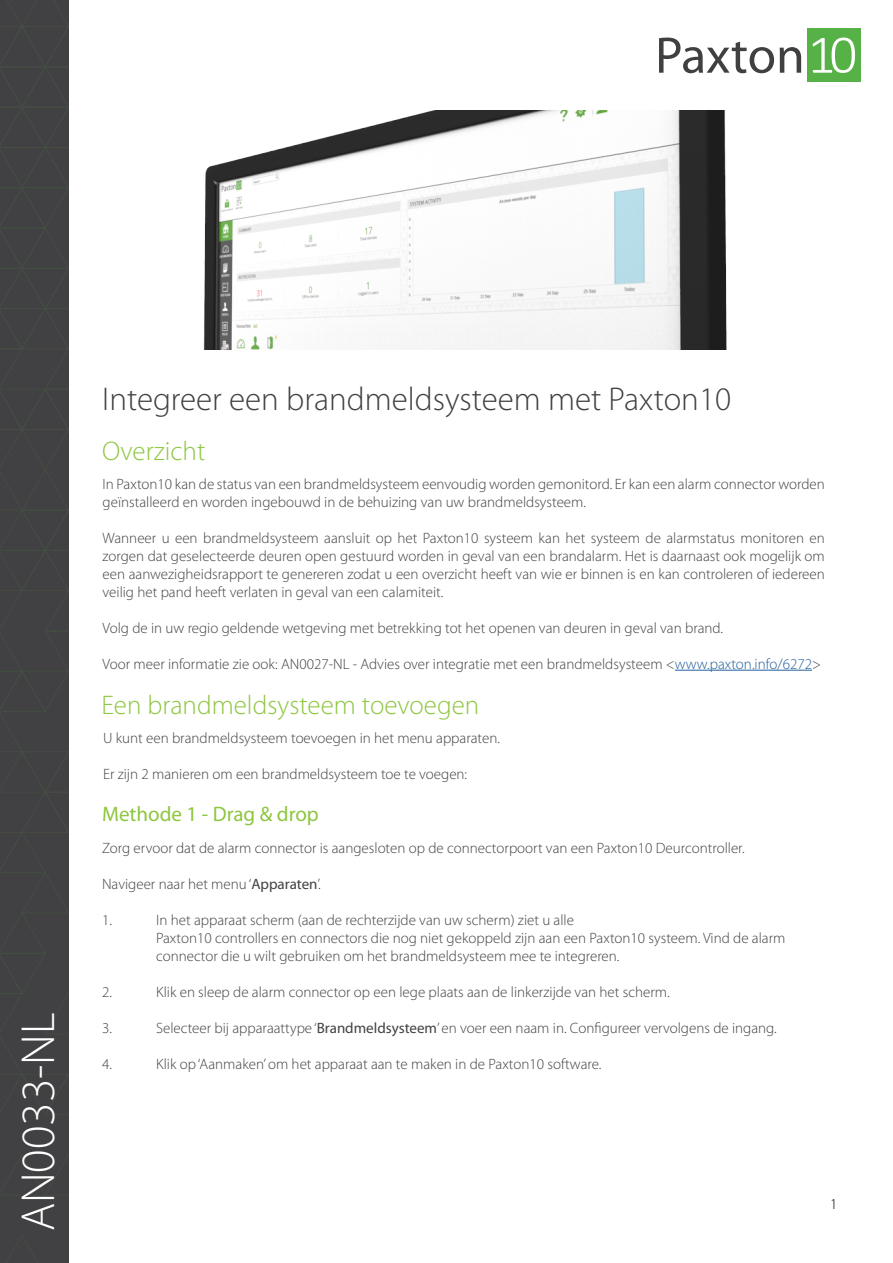
<style>
.page{position:relative;width:893px;height:1263px;background:#fff}
.page>*{position:absolute;margin:0;border:0;box-sizing:border-box;transform-origin:0 0}
.t1{font:300 48px "Myriad Pro";color:#fff}
.t2{font:300 33px "Myriad Pro";color:#414042}
.t3{font:300 27px "Myriad Pro";color:#8dc63f}
.t4{font:21px "Myriad Pro";color:#8dc63f}
.t5{font:300 15px/18px "Myriad Pro";color:#414042}
.t6{font:300 15px "Myriad Pro";color:#000}
.s1{color:#215e9e}
.s2{font-weight:400}
</style>
<div class="page">
<img style="left:203px;top:110px;width:524px;height:239px">
<div style="left:0;top:0;width:69px;height:1263px;background:#414042"></div>
<svg style="left:6px;top:1236px;width:32px;height:27px"></svg>
<svg style="left:0;top:0;width:69px;height:1195px"></svg>
<div style="left:807px;top:29px;width:53px;height:53px;background:#56b146"></div>
<svg style="left:813px;top:38px;width:42px;height:35px"></svg>
<svg style="left:659px;top:38px;width:115px;height:35px"></svg>
<svg style="left:780px;top:47px;width:21px;height:26px"></svg>
<hr style="left:675px;top:670px;width:137px;height:1px;background:#215e9e">
<h1 class="t1" style="left:9px;top:1231px;width:220px;rotate:-90deg">AN0033-NL</h1>
<h2 class="t2" style="left:102px;top:379px;width:631px">Integreer een brandmeldsysteem met Paxton10</h2>
<h3 class="t3" style="left:102px;top:435px;width:105px">Overzicht</h3>
<p class="t5" style="left:103px;top:474px;width:724px">In Paxton10 kan de status van een brandmeldsysteem eenvoudig worden gemonitord. Er kan een alarm connector worden geïnstalleerd en worden ingebouwd in de behuizing van uw brandmeldsysteem.</p>
<p class="t5" style="left:103px;top:528px;width:724px;text-align:justify">Wanneer u een brandmeldsysteem aansluit op het Paxton10 systeem kan het systeem de alarmstatus monitoren en zorgen dat geselecteerde deuren open gestuurd worden in geval van een brandalarm. Het is daarnaast ook mogelijk om een aanwezigheidsrapport te genereren zodat u een overzicht heeft van wie er binnen is en kan controleren of iedereen veilig het pand heeft verlaten in geval van een calamiteit.</p>
<p class="t5" style="left:103px;top:618px;width:622px">Volg de in uw regio geldende wetgeving met betrekking tot het openen van deuren in geval van brand.</p>
<p class="t5" style="left:103px;top:654px;width:720px">Voor meer informatie zie ook: AN0027-NL - Advies over integratie met een brandmeldsysteem &lt;<span class="s1">www.paxton.info/6272</span>&gt;</p>
<h3 class="t3" style="left:102px;top:689px;width:379px">Een brandmeldsysteem toevoegen</h3>
<p class="t5" style="left:103px;top:729px;width:398px">U kunt een brandmeldsysteem toevoegen in het menu apparaten.</p>
<p class="t5" style="left:103px;top:765px;width:366px">Er zijn 2 manieren om een brandmeldsysteem toe te voegen:</p>
<h3 class="t4" style="left:102px;top:800px;width:218px">Methode 1 - Drag &amp; drop</h3>
<p class="t5" style="left:102px;top:839px;width:644px">Zorg ervoor dat de alarm connector is aangesloten op de connectorpoort van een Paxton10 Deurcontroller.</p>
<p class="t5" style="left:102px;top:875px;width:220px">Navigeer naar het menu ‘<span class="s2">Apparaten</span>’.</p>
<p class="t5" style="left:102px;top:911px;width:11px">1.</p>
<p class="t5" style="left:156px;top:911px;width:631px">In het apparaat scherm (aan de rechterzijde van uw scherm) ziet u alle<br>Paxton10 controllers en connectors die nog niet gekoppeld zijn aan een Paxton10 systeem. Vind de alarm connector die u wilt gebruiken om het brandmeldsysteem mee te integreren.</p>
<p class="t5" style="left:102px;top:983px;width:11px">2.</p>
<p class="t5" style="left:156px;top:983px;width:515px">Klik en sleep de alarm connector op een lege plaats aan de linkerzijde van het scherm.</p>
<p class="t5" style="left:102px;top:1019px;width:11px">3.</p>
<p class="t5" style="left:156px;top:1019px;width:622px">Selecteer bij apparaattype ‘<span class="s2">Brandmeldsysteem</span>’ en voer een naam in. Configureer vervolgens de ingang.</p>
<p class="t5" style="left:102px;top:1055px;width:11px">4.</p>
<p class="t5" style="left:156px;top:1055px;width:447px">Klik op ‘Aanmaken’ om het apparaat aan te maken in de Paxton10 software.</p>
<p class="t6" style="left:830px;top:1195px;width:9px">1</p>
</div>
